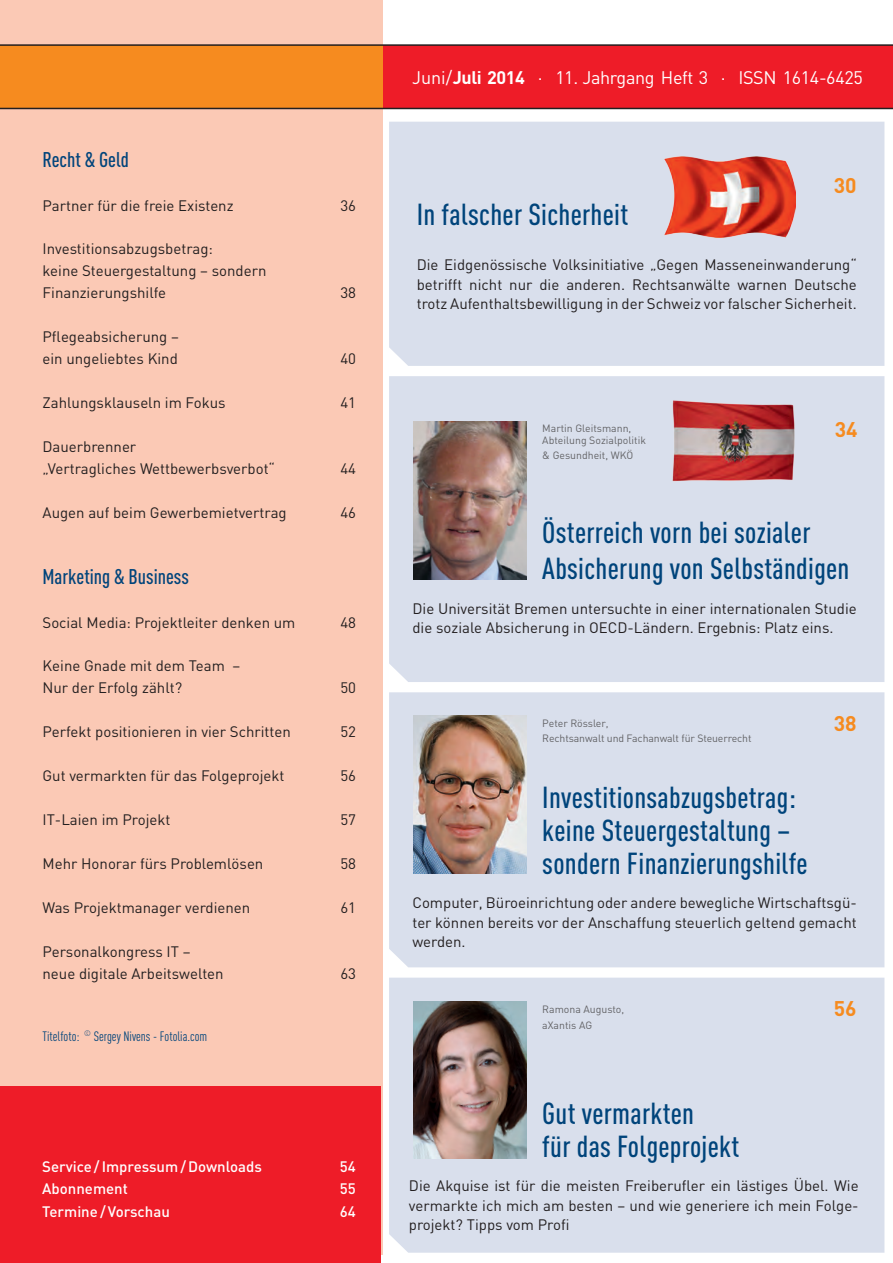
<style>
.page{position:relative;width:893px;height:1263px;background:#fff}
.page>*{position:absolute;margin:0;border:0;box-sizing:border-box;transform-origin:0 0}
.t1{font:500 30px/33px "DIN Cond";letter-spacing:.01em;color:#00447b}
.t2{font:500 21px "DIN Cond";color:#00447b}
.t3{font:700 21px "DIN";color:#f68b1f}
.t4{font:18px "DIN";letter-spacing:-.02em;color:#fff}
.t5{font:15px/19.5px "DIN";color:#231f20}
.t6{font:500 15px "DIN";color:#fff}
.t7{font:13.5px "DIN Cond";color:#00447b}
.t8{font:10.5px/12px "DIN";color:#636366}
.s1{font-weight:700}
</style>
<div class="page">
<div style="left:389px;top:376px;width:495px;height:306px;background:#d9dfec"></div>
<img style="left:414px;top:422px;width:112px;height:157px">
<div style="left:0;top:0;width:383px;height:1254px;background:#fbc9b5"></div>
<div style="left:382px;top:45px;width:511px;height:64px;background:#ee1c28"></div>
<div style="left:0;top:45px;width:383px;height:64px;background:#f68b1f"></div>
<hr style="left:0;top:108px;width:893px;height:1px;background:#231f20">
<div style="left:0;top:1086px;width:381px;height:177px;background:#ee1c28"></div>
<hr style="left:0;top:44px;width:893px;height:2px;background:#231f20">
<div style="left:389px;top:122px;width:495px;height:244px;background:#d9dfec"></div>
<div style="left:389px;top:692px;width:495px;height:275px;background:#d9dfec"></div>
<div style="left:389px;top:978px;width:495px;height:275px;background:#d9dfec"></div>
<img style="left:414px;top:716px;width:112px;height:157px">
<img style="left:414px;top:1001px;width:112px;height:157px">
<img style="left:664px;top:156px;width:131px;height:82px">
<img style="left:666px;top:391px;width:136px;height:96px">
<h2 class="t2" style="left:43px;top:147px;width:88px">Recht &amp; Geld</h2>
<p class="t5" style="left:43px;top:195px;width:193px">Partner für die freie Existenz</p>
<p class="t5" style="left:340px;top:195px;width:17px">36</p>
<p class="t5" style="left:43px;top:238px;width:225px;line-height:21.9px">Investitionsabzugsbetrag:<br>keine Steuergestaltung – sondern<br>Finanzierungshilfe</p>
<p class="t5" style="left:340px;top:283px;width:17px">38</p>
<p class="t5" style="left:43px;top:326px;width:138px;line-height:21.9px">Pflegeabsicherung – ein ungeliebtes Kind</p>
<p class="t5" style="left:340px;top:349px;width:17px">40</p>
<p class="t5" style="left:43px;top:393px;width:185px">Zahlungsklauseln im Fokus</p>
<p class="t5" style="left:340px;top:393px;width:17px">41</p>
<p class="t5" style="left:43px;top:435px;width:234px;line-height:21.9px">Dauerbrenner<br>„Vertragliches Wettbewerbsverbot“</p>
<p class="t5" style="left:340px;top:458px;width:17px">44</p>
<p class="t5" style="left:43px;top:502px;width:246px">Augen auf beim Gewerbemietvertrag</p>
<p class="t5" style="left:340px;top:502px;width:17px">46</p>
<h2 class="t2" style="left:43px;top:564px;width:148px">Marketing &amp; Business</h2>
<p class="t5" style="left:43px;top:612px;width:254px">Social Media: Projektleiter denken um</p>
<p class="t5" style="left:340px;top:612px;width:17px">48</p>
<p class="t5" style="left:43px;top:655px;width:199px;line-height:21.9px">Keine Gnade mit dem Team –<br>Nur der Erfolg zählt?</p>
<p class="t5" style="left:340px;top:678px;width:17px">50</p>
<p class="t5" style="left:43px;top:722px;width:250px">Perfekt positionieren in vier Schritten</p>
<p class="t5" style="left:340px;top:722px;width:17px">52</p>
<p class="t5" style="left:43px;top:766px;width:243px">Gut vermarkten für das Folgeprojekt</p>
<p class="t5" style="left:340px;top:766px;width:17px">56</p>
<p class="t5" style="left:43px;top:809px;width:129px">IT-Laien im Projekt</p>
<p class="t5" style="left:340px;top:809px;width:17px">57</p>
<p class="t5" style="left:43px;top:853px;width:222px">Mehr Honorar fürs Problemlösen</p>
<p class="t5" style="left:340px;top:853px;width:17px">58</p>
<p class="t5" style="left:43px;top:897px;width:209px">Was Projektmanager verdienen</p>
<p class="t5" style="left:340px;top:897px;width:17px">61</p>
<p class="t5" style="left:43px;top:940px;width:183px;line-height:21.9px">Personalkongress IT – neue digitale Arbeitswelten</p>
<p class="t5" style="left:340px;top:963px;width:17px">63</p>
<p class="t7" style="left:43px;top:1028px;width:166px">Titelfoto: <sup>©</sup> Sergey Nivens - Fotolia.com</p>
<p class="t6" style="left:42px;top:1157px;width:221px">Service / Impressum / Downloads</p>
<p class="t6" style="left:340px;top:1157px;width:17px">54</p>
<p class="t6" style="left:42px;top:1179px;width:87px">Abonnement</p>
<p class="t6" style="left:340px;top:1179px;width:17px">55</p>
<p class="t6" style="left:42px;top:1202px;width:129px">Termine / Vorschau</p>
<p class="t6" style="left:340px;top:1202px;width:17px">64</p>
<p class="t4" style="left:412px;top:66px;width:452px">Juni/<span class="s1">Juli 2014</span> · 11. Jahrgang Heft 3 · ISSN 1614-6425</p>
<h2 class="t3" style="left:834px;top:172px;width:24px">30</h2>
<h1 class="t1" style="left:417px;top:197px;width:213px">In falscher Sicherheit</h1>
<p class="t5" style="left:417px;top:255px;width:442px;text-align:justify">Die Eidgenössische Volksinitiative „Gegen Masseneinwanderung“ betrifft nicht nur die anderen. Rechtsanwälte warnen Deutsche trotz Aufenthaltsbewilligung in der Schweiz vor falscher Sicherheit.</p>
<p class="t8" style="left:542px;top:422px;width:105px">Martin Gleitsmann,<br>Abteilung Sozialpolitik</p>
<p class="t8" style="left:542px;top:449px;width:93px">&amp; Gesundheit, WKÖ</p>
<h2 class="t3" style="left:835px;top:415px;width:24px">34</h2>
<h1 class="t1" style="left:542px;top:514px;width:309px;line-height:36px">Österreich vorn bei sozialer<br>Absicherung von Selbständigen</h1>
<p class="t5" style="left:412px;top:598px;width:446px">Die Universität Bremen untersuchte in einer internationalen Studie die soziale Absicherung in OECD-Ländern. Ergebnis: Platz eins.</p>
<p class="t8" style="left:542px;top:717px;width:68px">Peter Rössler,</p>
<h2 class="t3" style="left:834px;top:710px;width:24px">38</h2>
<p class="t8" style="left:542px;top:732px;width:211px">Rechtsanwalt und Fachanwalt für Steuerrecht</p>
<h1 class="t1" style="left:542px;top:780px;width:267px">Investitionsabzugsbetrag: keine Steuergestaltung – sondern Finanzierungshilfe</h1>
<p class="t5" style="left:412px;top:893px;width:446px;text-align:justify">Computer, Büroeinrichtung oder andere bewegliche Wirtschaftsgü&shy;ter können bereits vor der Anschaffung steuerlich geltend gemacht werden.</p>
<p class="t8" style="left:542px;top:1003px;width:84px">Ramona Augusto,</p>
<h2 class="t3" style="left:834px;top:995px;width:24px">56</h2>
<p class="t8" style="left:542px;top:1019px;width:51px">aXantis AG</p>
<h1 class="t1" style="left:542px;top:1096px;width:198px">Gut vermarkten<br>für das Folgeprojekt</h1>
<p class="t5" style="left:409px;top:1176px;width:451px;text-align:justify">Die Akquise ist für die meisten Freiberufler ein lästiges Übel. Wie vermarkte ich mich am besten – und wie generiere ich mein Folge&shy;projekt? Tipps vom Profi</p>
</div>
